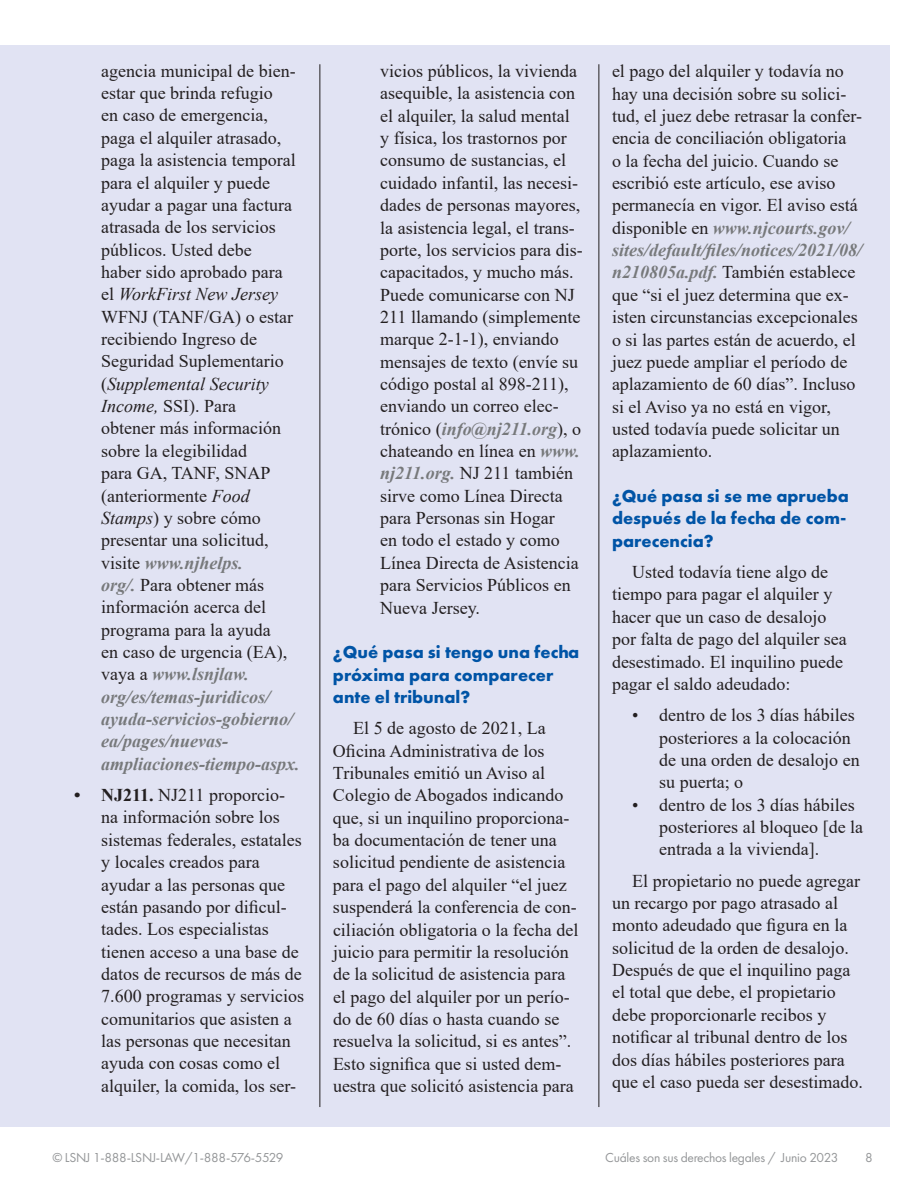
<style>
.page{position:relative;width:918px;height:1188px;background:#fff}
.page>*{position:absolute;margin:0;border:0;box-sizing:border-box;transform-origin:0 0}
.t1{font:18px/22.4px "Times New Roman";color:#231f20}
.t2{font:700 18px/22.4px "Futura PT";color:#0054a6}
.t3{font:13.5px "Futura PT";letter-spacing:-.02em;color:#949698}
.s1{font-style:italic}
.s2{font-weight:700;font-style:italic;color:#77797b}
.s3{font-weight:700}
</style>
<div class="page">
<div style="left:0;top:45px;width:890px;height:1081px;background:#e1e3f3"></div>
<hr style="left:320px;top:64px;width:1px;height:1043px;background:#231f20">
<hr style="left:598px;top:64px;width:1px;height:1043px;background:#231f20">
<p class="t1" style="left:101px;top:59px;width:200px">agencia municipal de bien&shy;estar que brinda refugio<br>en caso de emergencia, paga el alquiler atrasado, paga la asistencia temporal para el alquiler y puede ayudar a pagar una factura atrasada de los servicios públicos. Usted debe<br>haber sido aprobado para el <span class="s1">WorkFirst New Jersey<br></span>WFNJ (TANF/GA) o estar recibiendo Ingreso de<br>Seguridad Suplementario (<span class="s1">Supplemental Security<br>Income,</span> SSI). Para<br>obtener más información sobre la elegibilidad<br>para GA, TANF, SNAP (anteriormente <span class="s1">Food<br>Stamps</span>) y sobre cómo presentar una solicitud, visite <span class="s2">www.njhelps.<br>org/.</span> Para obtener más información acerca del programa para la ayuda<br>en caso de urgencia (EA), vaya a <span class="s2">www.lsnjlaw. org/es/temas-juridicos/ ayuda-servicios-gobierno/ ea/pages/nuevas&shy;ampliaciones-tiempo-aspx.</span></p>
<p class="t1" style="left:101px;top:783px;width:204px;text-indent:-27px"><span class="s3">• NJ211.</span> NJ211 proporcio&shy;na información sobre los sistemas federales, estatales y locales creados para ayudar a las personas que están pasando por dificul&shy;tades. Los especialistas tienen acceso a una base de datos de recursos de más de<br>7.600 programas y servicios comunitarios que asisten a las personas que necesitan ayuda con cosas como el alquiler, la comida, los ser-</p>
<p class="t1" style="left:380px;top:59px;width:204px">vicios públicos, la vivienda asequible, la asistencia con el alquiler, la salud mental y física, los trastornos por consumo de sustancias, el cuidado infantil, las necesi&shy;dades de personas mayores, la asistencia legal, el trans&shy;porte, los servicios para dis&shy;capacitados, y mucho más.<br>Puede comunicarse con NJ<br>211 llamando (simplemente marque 2-1-1), enviando mensajes de texto (envíe su código postal al 898-211), enviando un correo elec&shy;trónico (<span class="s2">info@nj211.org</span>), o chateando en línea en <span class="s2">www. nj211.org.</span> NJ 211 también sirve como Línea Directa para Personas sin Hogar<br>en todo el estado y como<br>Línea Directa de Asistencia para Servicios Públicos en<br>Nueva Jersey.</p>
<p class="t2" style="left:333px;top:641px;width:248px">¿Qué pasa si tengo una fecha próxima para comparecer ante el tribunal?</p>
<p class="t1" style="left:333px;top:717px;width:247px;text-indent:20px">El 5 de agosto de 2021, La<br>Oficina Administrativa de los<br>Tribunales emitió un Aviso al<br>Colegio de Abogados indicando que, si un inquilino proporciona&shy;ba documentación de tener una solicitud pendiente de asistencia para el pago del alquiler “el juez suspenderá la conferencia de con&shy;ciliación obligatoria o la fecha del juicio para permitir la resolución de la solicitud de asistencia para el pago del alquiler por un perío&shy;do de 60 días o hasta cuando se resuelva la solicitud, si es antes”.<br>Esto significa que si usted dem&shy;uestra que solicitó asistencia para</p>
<p class="t1" style="left:612px;top:59px;width:252px">el pago del alquiler y todavía no hay una decisión sobre su solici&shy;tud, el juez debe retrasar la confer&shy;encia de conciliación obligatoria<br>o la fecha del juicio. Cuando se escribió este artículo, ese aviso permanecía en vigor. El aviso está disponible en <span class="s2">www.njcourts.gov/ sites/default/files/notices/2021/08/ n210805a.pdf.</span> También establece que “si el juez determina que ex&shy;isten circunstancias excepcionales o si las partes están de acuerdo, el juez puede ampliar el período de aplazamiento de 60 días”. Incluso si el Aviso ya no está en vigor, usted todavía puede solicitar un aplazamiento.</p>
<p class="t2" style="left:612px;top:484px;width:239px">¿Qué pasa si se me aprueba después de la fecha de com&shy;parecencia?</p>
<p class="t1" style="left:612px;top:560px;width:236px;text-indent:20px">Usted todavía tiene algo de tiempo para pagar el alquiler y hacer que un caso de desalojo por falta de pago del alquiler sea desestimado. El inquilino puede pagar el saldo adeudado:</p>
<p class="t1" style="left:659px;top:703px;width:202px;text-indent:-27px">• dentro de los 3 días hábiles posteriores a la colocación de una orden de desalojo en su puerta; o</p>
<p class="t1" style="left:659px;top:793px;width:205px;text-indent:-27px">• dentro de los 3 días hábiles posteriores al bloqueo [de la entrada a la vivienda].</p>
<p class="t1" style="left:612px;top:869px;width:252px;text-indent:20px">El propietario no puede agregar un recargo por pago atrasado al monto adeudado que figura en la solicitud de la orden de desalojo.<br>Después de que el inquilino paga el total que debe, el propietario debe proporcionarle recibos y notificar al tribunal dentro de los dos días hábiles posteriores para que el caso pueda ser desestimado.</p>
<p class="t3" style="left:52px;top:1149px;width:233px">© LSNJ 1-888-LSNJ-LAW/1-888-576-5529</p>
<p class="t3" style="left:605px;top:1149px;width:235px">Cuáles son sus derechos legales / Junio 2023</p>
<p class="t3" style="left:865px;top:1149px;width:9px">8</p>
</div>
